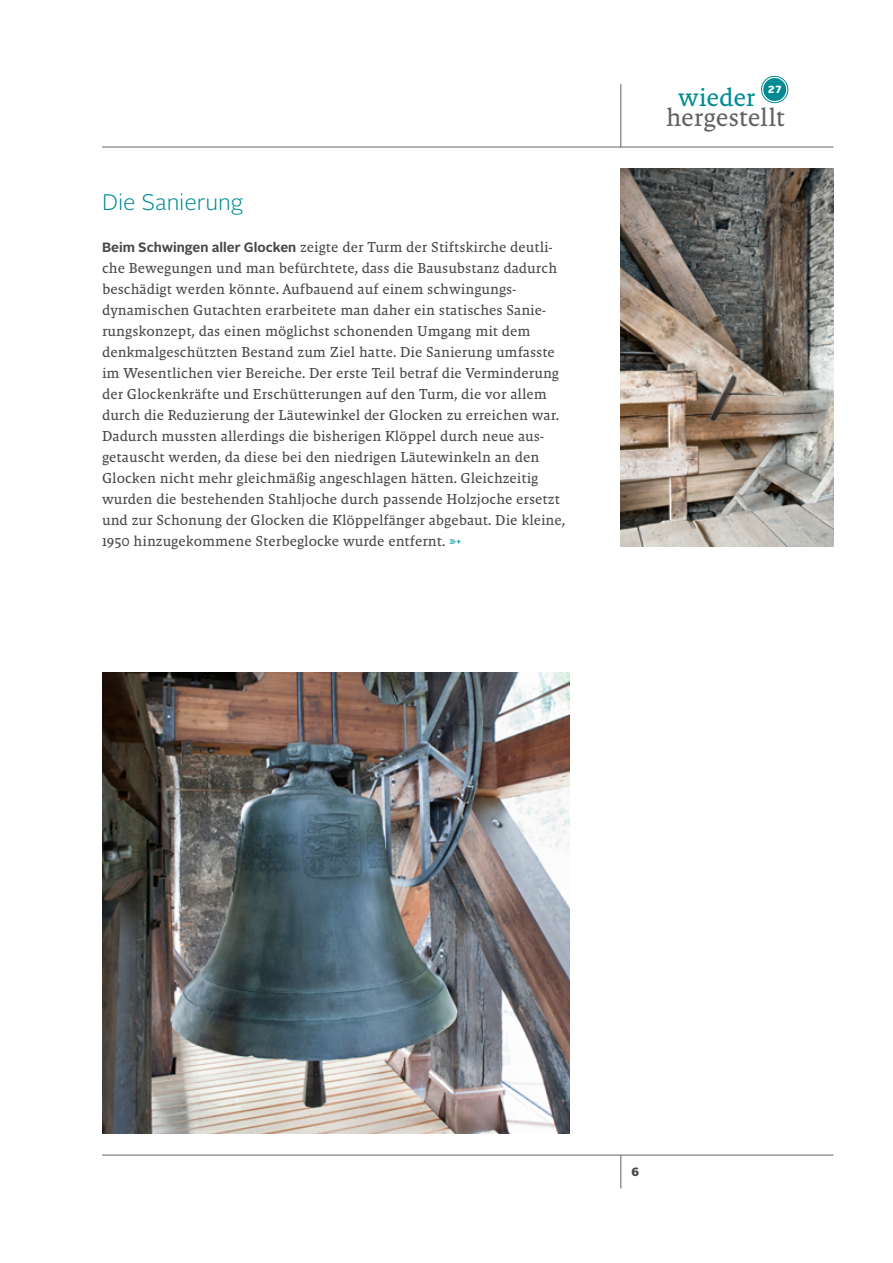
<style>
.page{position:relative;width:893px;height:1263px;background:#fff}
.page>*{position:absolute;margin:0;border:0;box-sizing:border-box;transform-origin:0 0}
.t1{font:25.65px "Malaga OT";letter-spacing:-.01em;color:#626261}
.t2{font:25.65px "Malaga OT";letter-spacing:-.015em;color:#008c92}
.t3{font:300 22.5px "Alright Sans";letter-spacing:-.005em;color:#008c92}
.t4{font:14.7px/21px "Malaga OT";color:#484847}
.t5{font:900 12px "Alright Sans";color:#484847}
.t6{font:900 10.35px "Alright Sans";color:#fff}
.s1{font-family:"Alright Sans";font-weight:700;font-size:13.5px}
.s2{color:#009ba2}
</style>
<div class="page">
<hr style="left:102px;top:147px;width:731px;height:1px;background:#626261">
<hr style="left:102px;top:1155px;width:731px;height:1px;background:#626261">
<div style="left:763px;top:78px;width:23px;height:23px;background:#008c92;border-radius:50%"></div>
<div style="left:761px;top:76px;width:27px;height:27px;border:1px solid #008c92;border-radius:50%"></div>
<hr style="left:621px;top:84px;width:1px;height:63px;background:#626261">
<hr style="left:621px;top:1155px;width:1px;height:33px;background:#626261">
<img style="left:102px;top:672px;width:468px;height:462px">
<img style="left:621px;top:168px;width:212px;height:378px">
<h2 class="t3" style="left:102px;top:187px;width:143px">Die Sanierung</h2>
<p class="t4" style="left:102px;top:236px;width:465px"><span class="s1">Beim Schwingen aller Glocken</span> zeigte der Turm der Stiftskirche deutli&shy;che Bewegungen und man befürchtete, dass die Bausubstanz dadurch beschädigt werden könnte. Aufbauend auf einem schwingungs&shy;dynamischen Gutachten erarbeitete man daher ein statisches Sanie&shy;rungskonzept, das einen möglichst schonenden Umgang mit dem denkmalgeschützten Bestand zum Ziel hatte. Die Sanierung umfasste im Wesentlichen vier Bereiche. Der erste Teil betraf die Verminderung der Glockenkräfte und Erschütterungen auf den Turm, die vor allem durch die Reduzierung der Läutewinkel der Glocken zu erreichen war.<br>Dadurch mussten allerdings die bisherigen Klöppel durch neue aus&shy;getauscht werden, da diese bei den niedrigen Läutewinkeln an den Glocken nicht mehr gleichmäßig angeschlagen hätten. Gleichzeitig wurden die bestehenden Stahljoche durch passende Holzjoche ersetzt und zur Schonung der Glocken die Klöppelfänger abgebaut. Die kleine, 1950 hinzugekommene Sterbeglocke wurde entfernt. <span class="s2">➳</span></p>
<h1 class="t2" style="left:678px;top:83px;width:79px">wieder</h1>
<p class="t6" style="left:768px;top:82px;width:15px">27</p>
<h1 class="t1" style="left:666px;top:103px;width:120px">hergestellt</h1>
<p class="t5" style="left:631px;top:1163px;width:9px">6</p>
</div>
